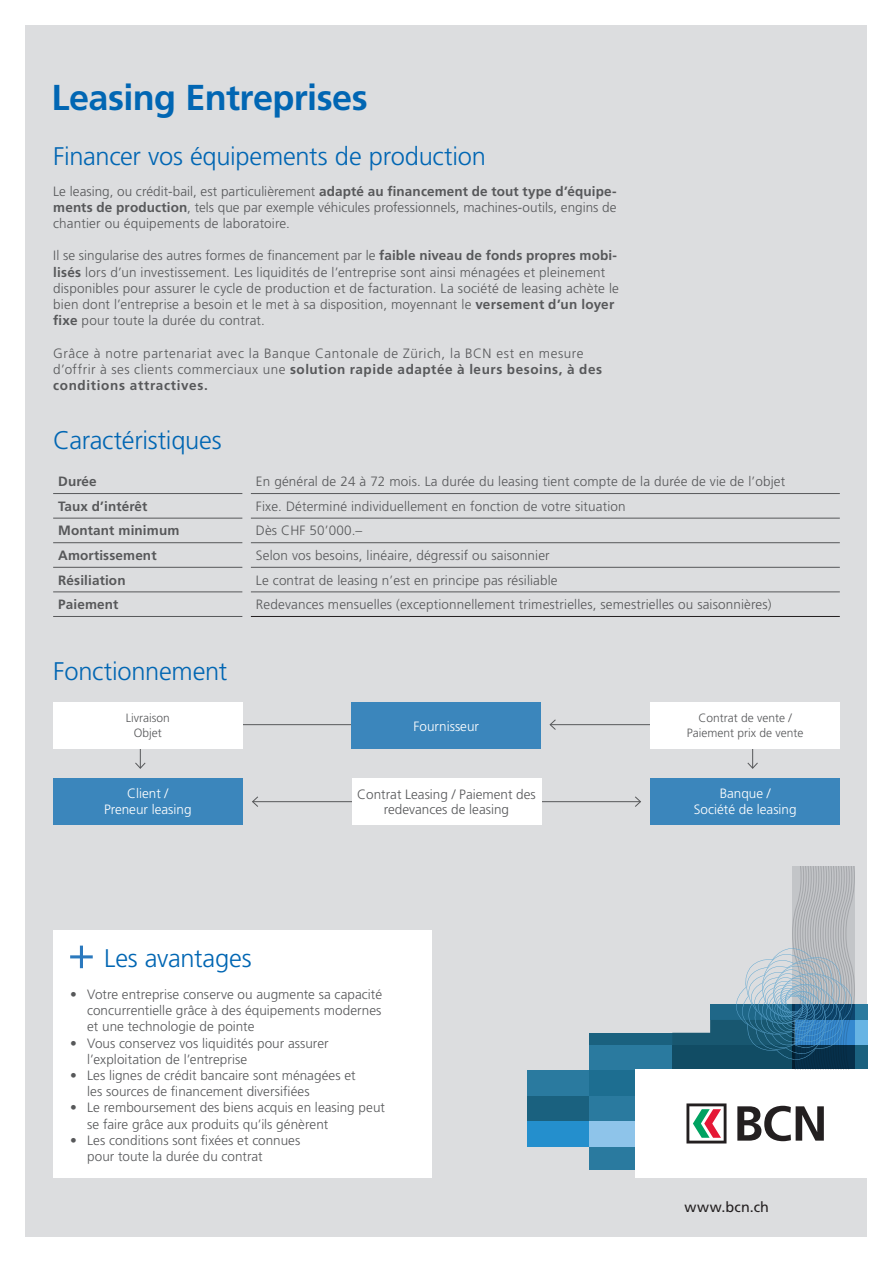
<style>
.page{position:relative;width:893px;height:1263px;background:#fff}
.page>*{position:absolute;margin:0;border:0;box-sizing:border-box;transform-origin:0 0}
.t1{font:700 36px "Frutiger LT Std";letter-spacing:-.015em;color:#0166b3}
.t2{font:300 25.5px "Frutiger LT Std";letter-spacing:-.01em;color:#0166b3}
.t3{font:14.4px "Frutiger LT Std";letter-spacing:.015em;color:#231f20}
.t4{font:300 13.5px/16.2px "Frutiger LT Std";letter-spacing:.01em;color:#57585a}
.t5{font:300 13.5px/16.2px "Frutiger LT Std";letter-spacing:.04em;color:#57585a}
.t6{font:700 13.5px "Frutiger LT Std";letter-spacing:.01em;color:#57585a}
.t7{font:300 13.5px/16.2px "Frutiger LT Std";color:#fff;text-align:center}
.t8{font:300 12px/14.4px "Frutiger LT Std";color:#57585a;text-align:center}
.s1{font-weight:700}
</style>
<div class="page">
<div style="left:26px;top:26px;width:841px;height:1211px;background:#dcdddf"></div>
<div style="left:794px;top:1004px;width:73px;height:16px;background:#2a7a9f"></div>
<div style="left:590px;top:1033px;width:83px;height:12px;background:#1a617f"></div>
<div style="left:794px;top:1020px;width:73px;height:25px;background:#67b4e4"></div>
<div style="left:590px;top:1045px;width:83px;height:26px;background:#2a7a9f"></div>
<div style="left:794px;top:1045px;width:73px;height:26px;background:#1a617f"></div>
<div style="left:527px;top:1071px;width:63px;height:25px;background:#2a7a9f"></div>
<div style="left:590px;top:1071px;width:83px;height:25px;background:#1d6e91"></div>
<div style="left:527px;top:1096px;width:63px;height:25px;background:#1a617f"></div>
<div style="left:590px;top:1096px;width:83px;height:25px;background:#2a7a9f"></div>
<div style="left:527px;top:1121px;width:63px;height:26px;background:#248fcd"></div>
<div style="left:590px;top:1121px;width:83px;height:26px;background:#8ec4ea"></div>
<div style="left:590px;top:1147px;width:83px;height:23px;background:#2a7a9f"></div>
<div style="left:636px;top:1069px;width:233px;height:109px;background:#fff"></div>
<svg style="left:737px;top:1106px;width:87px;height:35px"></svg>
<svg style="left:686px;top:1103px;width:40px;height:40px"></svg>
<svg style="left:672px;top:866px;width:183px;height:203px"></svg>
<div style="left:53px;top:930px;width:379px;height:248px;background:#fff"></div>
<svg style="left:70px;top:945px;width:23px;height:23px"></svg>
<hr style="left:251px;top:616px;width:589px;height:1px;background:#231f20">
<hr style="left:251px;top:493px;width:589px;height:1px;background:#57585a">
<hr style="left:251px;top:518px;width:589px;height:1px;background:#57585a">
<hr style="left:251px;top:542px;width:589px;height:1px;background:#57585a">
<hr style="left:251px;top:567px;width:589px;height:1px;background:#57585a">
<hr style="left:251px;top:592px;width:589px;height:1px;background:#57585a">
<hr style="left:53px;top:493px;width:189px;height:1px;background:#57585a">
<hr style="left:53px;top:518px;width:189px;height:1px;background:#57585a">
<hr style="left:53px;top:542px;width:189px;height:1px;background:#57585a">
<hr style="left:53px;top:567px;width:189px;height:1px;background:#57585a">
<hr style="left:53px;top:592px;width:189px;height:1px;background:#57585a">
<hr style="left:53px;top:616px;width:189px;height:1px;background:#57585a">
<div style="left:53px;top:778px;width:189px;height:46px;background:#3b86bc"></div>
<div style="left:651px;top:778px;width:189px;height:46px;background:#3b86bc"></div>
<svg style="left:549px;top:719px;width:210px;height:50px"></svg>
<hr style="left:253px;top:801px;width:387px;height:1px;background:#57585a">
<svg style="left:252px;top:796px;width:7px;height:11px"></svg>
<svg style="left:634px;top:796px;width:7px;height:11px"></svg>
<svg style="left:134px;top:724px;width:218px;height:45px"></svg>
<div style="left:352px;top:778px;width:189px;height:46px;background:#fff"></div>
<div style="left:53px;top:702px;width:189px;height:46px;background:#fff"></div>
<div style="left:651px;top:702px;width:189px;height:46px;background:#fff"></div>
<div style="left:352px;top:702px;width:189px;height:47px;background:#3b86bc"></div>
<h1 class="t1" style="left:51px;top:76px;width:318px">Leasing Entreprises</h1>
<h2 class="t2" style="left:53px;top:142px;width:434px">Financer vos équipements de production</h2>
<p class="t4" style="left:53px;top:183px;width:565px;text-align:justify">Le leasing, ou crédit-bail, est particulièrement <span class="s1">adapté au financement de tout type d’équipe&shy;ments de production</span>, tels que par exemple véhicules professionnels, machines-outils, engins de chantier ou équipements de laboratoire.</p>
<p class="t4" style="left:53px;top:248px;width:567px">Il se singularise des autres formes de financement par le <span class="s1">faible niveau de fonds propres mobi&shy;lisés</span> lors d’un investissement. Les liquidités de l’entreprise sont ainsi ménagées et pleinement disponibles pour assurer le cycle de production et de facturation. La société de leasing achète le bien dont l’entreprise a besoin et le met à sa disposition, moyennant le <span class="s1">versement d’un loyer fixe</span> pour toute la durée du contrat.</p>
<p class="t5" style="left:53px;top:345px;width:550px">Grâce à notre partenariat avec la Banque Cantonale de Zürich, la BCN est en mesure d’offrir à ses clients commerciaux une <span class="s1">solution rapide adaptée à leurs besoins, à des conditions attractives.</span></p>
<h2 class="t2" style="left:53px;top:426px;width:170px">Caractéristiques</h2>
<p class="t6" style="left:58px;top:474px;width:40px">Durée</p>
<p class="t4" style="left:256px;top:474px;width:531px">En général de 24 à 72 mois. La durée du leasing tient compte de la durée de vie de l’objet</p>
<p class="t6" style="left:58px;top:498px;width:91px">Taux d’intérêt</p>
<p class="t4" style="left:256px;top:498px;width:371px">Fixe. Déterminé individuellement en fonction de votre situation</p>
<p class="t6" style="left:58px;top:523px;width:123px">Montant minimum</p>
<p class="t4" style="left:256px;top:523px;width:108px">Dès CHF 50’000.–</p>
<p class="t6" style="left:58px;top:547px;width:100px">Amortissement</p>
<p class="t4" style="left:256px;top:547px;width:295px">Selon vos besoins, linéaire, dégressif ou saisonnier</p>
<p class="t6" style="left:58px;top:572px;width:69px">Résiliation</p>
<p class="t4" style="left:256px;top:572px;width:303px">Le contrat de leasing n’est en principe pas résiliable</p>
<p class="t6" style="left:58px;top:597px;width:62px">Paiement</p>
<p class="t4" style="left:256px;top:597px;width:517px">Redevances mensuelles (exceptionnellement trimestrielles, semestrielles ou saisonnières)</p>
<h2 class="t2" style="left:53px;top:657px;width:176px">Fonctionnement</h2>
<p class="t8" style="left:126px;top:711px;width:45px">Livraison<br>Objet</p>
<p class="t8" style="left:687px;top:711px;width:118px">Contrat de vente /<br>Paiement prix de vente</p>
<p class="t7" style="left:413px;top:718px;width:67px">Fournisseur</p>
<p class="t7" style="left:104px;top:785px;width:89px">Client /<br>Preneur leasing</p>
<p class="t7" style="left:694px;top:785px;width:104px">Banque /<br>Société de leasing</p>
<p class="t4" style="left:357px;top:787px;width:180px;line-height:15px;text-align:center">Contrat Leasing / Paiement des redevances de leasing</p>
<h2 class="t2" style="left:104px;top:943px;width:149px">Les avantages</h2>
<p class="t4" style="left:87px;top:986px;width:296px;text-align:justify;text-indent:-17px">• Votre entreprise conserve ou augmente sa capacité concurrentielle grâce à des équipements modernes et une technologie de pointe</p>
<p class="t4" style="left:87px;top:1035px;width:243px;text-indent:-17px">• Vous conservez vos liquidités pour assurer l’exploitation de l’entreprise</p>
<p class="t4" style="left:87px;top:1067px;width:270px;text-indent:-17px">• Les lignes de crédit bancaire sont ménagées et les sources de financement diversifiées</p>
<p class="t4" style="left:87px;top:1100px;width:299px;text-indent:-17px">• Le remboursement des biens acquis en leasing peut se faire grâce aux produits qu’ils génèrent</p>
<p class="t4" style="left:87px;top:1132px;width:215px;text-indent:-17px">• Les conditions sont fixées et connues pour toute la durée du contrat</p>
<p class="t3" style="left:685px;top:1198px;width:86px">www.bcn.ch</p>
</div>
